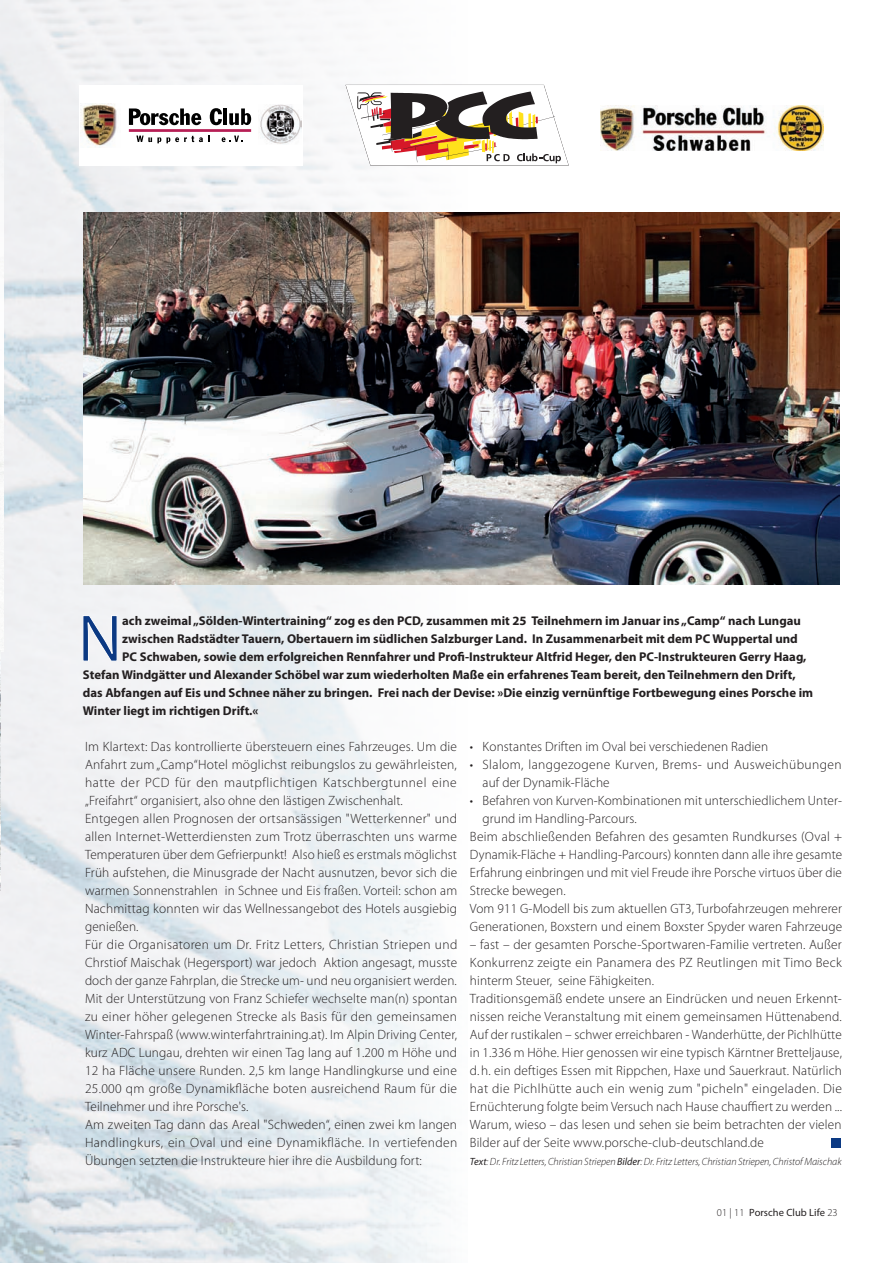
<style>
.page{position:relative;width:893px;height:1263px;background:#fff}
.page>*{position:absolute;margin:0;border:0;box-sizing:border-box;transform-origin:0 0}
.t1{font:67.5px "Myriad Pro";color:#0b3983}
.t2{font:300 13.5px/18px "Myriad Pro";letter-spacing:.01em;color:#231f20}
.t3{font:300 13.5px/18px "Myriad Pro";letter-spacing:.03em;color:#231f20}
.t4{font:700 12.75px "Myriad Pro";color:#231f20}
.t5{font:italic 300 10.5px "Myriad Pro";color:#231f20}
.t6{font:10.5px "Myriad Pro";letter-spacing:.005em;color:#231f20}
.s1{font-weight:400}
.s2{font-weight:300}
</style>
<div class="page">
<img style="left:0;top:0;width:468px;height:1263px">
<hr style="left:0;top:83px;width:4px;height:569px;background:#fff">
<img style="left:0;top:652px;width:1px;height:239px">
<img style="left:83px;top:213px;width:757px;height:372px">
<svg style="left:82px;top:614px;width:36px;height:48px"></svg>
<div style="left:831px;top:1138px;width:9px;height:9px;background:#0b3983"></div>
<svg style="left:346px;top:85px;width:223px;height:81px"></svg>
<div style="left:80px;top:85px;width:223px;height:81px;background:#fff"></div>
<svg style="left:129px;top:108px;width:72px;height:17px"></svg>
<svg style="left:210px;top:108px;width:12px;height:17px"></svg>
<hr style="left:223px;top:108px;width:4px;height:17px;background:#000">
<svg style="left:229px;top:108px;width:22px;height:17px"></svg>
<svg style="left:136px;top:136px;width:73px;height:7px"></svg>
<svg style="left:222px;top:136px;width:21px;height:6px"></svg>
<hr style="left:129px;top:129px;width:122px;height:3px;background:#b61e55">
<img style="left:81px;top:104px;width:36px;height:43px">
<img style="left:260px;top:104px;width:41px;height:40px">
<img style="left:601px;top:105px;width:223px;height:45px">
<h1 class="t1" style="left:78px;top:597px;width:46px">N</h1>
<p class="t4" style="left:122px;top:612px;width:680px">ach zweimal „Sölden-Wintertraining“ zog es den PCD, zusammen mit 25 Teilnehmern im Januar ins „Camp“ nach Lungau</p>
<p class="t4" style="left:122px;top:630px;width:677px">zwischen Radstädter Tauern, Obertauern im südlichen Salzburger Land. In Zusammenarbeit mit dem PC Wuppertal und</p>
<p class="t4" style="left:122px;top:648px;width:686px">PC Schwaben, sowie dem erfolgreichen Rennfahrer und Profi-Instrukteur Altfrid Heger, den PC-Instrukteuren Gerry Haag,</p>
<p class="t4" style="left:83px;top:666px;width:714px">Stefan Windgätter und Alexander Schöbel war zum wiederholten Maße ein erfahrenes Team bereit, den Teilnehmern den Drift,</p>
<p class="t4" style="left:83px;top:684px;width:732px">das Abfangen auf Eis und Schnee näher zu bringen. Frei nach der Devise: »Die einzig vernünftige Fortbewegung eines Porsche im</p>
<p class="t4" style="left:83px;top:702px;width:177px">Winter liegt im richtigen Drift.«</p>
<p class="t2" style="left:85px;top:737px;width:374px">Im Klartext: Das kontrollierte übersteuern eines Fahrzeuges. Um die Anfahrt zum „Camp“Hotel möglichst reibungslos zu gewährleisten, hatte der PCD für den mautpflichtigen Katschbergtunnel eine „Freifahrt“ organisiert, also ohne den lästigen Zwischenhalt.<br>Entgegen allen Prognosen der ortsansässigen "Wetterkenner" und allen Internet-Wetterdiensten zum Trotz überraschten uns warme Temperaturen über dem Gefrierpunkt! Also hieß es erstmals möglichst Früh aufstehen, die Minusgrade der Nacht ausnutzen, bevor sich die warmen Sonnenstrahlen in Schnee und Eis fraßen. Vorteil: schon am Nachmittag konnten wir das Wellnessangebot des Hotels ausgiebig genießen.<br>Für die Organisatoren um Dr. Fritz Letters, Christian Striepen und Chrstiof Maischak (Hegersport) war jedoch Aktion angesagt, musste doch der ganze Fahrplan, die Strecke um- und neu organisiert werden.<br>Mit der Unterstützung von Franz Schiefer wechselte man(n) spontan zu einer höher gelegenen Strecke als Basis für den gemeinsamen Winter-Fahrspaß (www.winterfahrtraining.at). Im Alpin Driving Center, kurz ADC Lungau, drehten wir einen Tag lang auf 1.200 m Höhe und 12 ha Fläche unsere Runden. 2,5 km lange Handlingkurse und eine 25.000 qm große Dynamikfläche boten ausreichend Raum für die Teilnehmer und ihre Porsche's.<br>Am zweiten Tag dann das Areal "Schweden“, einen zwei km langen Handlingkurs, ein Oval und eine Dynamikfläche. In vertiefenden Übungen setzten die Instrukteure hier ihre die Ausbildung fort:</p>
<p class="t2" style="left:470px;top:737px;width:300px">• Konstantes Driften im Oval bei verschiedenen Radien</p>
<p class="t3" style="left:483px;top:755px;width:360px;text-indent:-13px">• Slalom, langgezogene Kurven, Brems- und Ausweichübungen auf der Dynamik-Fläche</p>
<p class="t2" style="left:470px;top:791px;width:374px">• Befahren von Kurven-Kombinationen mit unterschiedlichem Unter-</p>
<p class="t2" style="left:483px;top:809px;width:156px">grund im Handling-Parcours.</p>
<p class="t2" style="left:470px;top:827px;width:374px">Beim abschließenden Befahren des gesamten Rundkurses (Oval +</p>
<p class="t2" style="left:470px;top:845px;width:374px">Dynamik-Fläche + Handling-Parcours) konnten dann alle ihre gesamte</p>
<p class="t2" style="left:470px;top:863px;width:373px">Erfahrung einbringen und mit viel Freude ihre Porsche virtuos über die</p>
<p class="t2" style="left:470px;top:881px;width:97px">Strecke bewegen.</p>
<p class="t2" style="left:470px;top:899px;width:374px">Vom 911 G-Modell bis zum aktuellen GT3, Turbofahrzeugen mehrerer</p>
<p class="t2" style="left:470px;top:917px;width:374px">Generationen, Boxstern und einem Boxster Spyder waren Fahrzeuge</p>
<p class="t2" style="left:470px;top:935px;width:374px">– fast – der gesamten Porsche-Sportwaren-Familie vertreten. Außer Konkurrenz zeigte ein Panamera des PZ Reutlingen mit Timo Beck hinterm Steuer, seine Fähigkeiten.<br>Traditionsgemäß endete unsere an Eindrücken und neuen Erkennt&shy;nissen reiche Veranstaltung mit einem gemeinsamen Hüttenabend.<br>Auf der rustikalen – schwer erreichbaren - Wanderhütte, der Pichlhütte in 1.336 m Höhe. Hier genossen wir eine typisch Kärntner Bretteljause, d. h. ein deftiges Essen mit Rippchen, Haxe und Sauerkraut. Natürlich hat die Pichlhütte auch ein wenig zum "picheln" eingeladen. Die Ernüchterung folgte beim Versuch nach Hause chauffiert zu werden ...<br>Warum, wieso – das lesen und sehen sie beim betrachten der vielen Bilder auf der Seite www.porsche-club-deutschland.de</p>
<p class="t5" style="left:470px;top:1155px;width:373px"><span class="s1">Text</span>: Dr. Fritz Letters, Christian Striepen <span class="s1">Bilder</span>: Dr. Fritz Letters, Christian Striepen, Christof Maischak</p>
<p class="t6" style="left:717px;top:1205px;width:122px"><span class="s2">01 | 11</span> Porsche Club Life <span class="s2">23</span></p>
</div>
